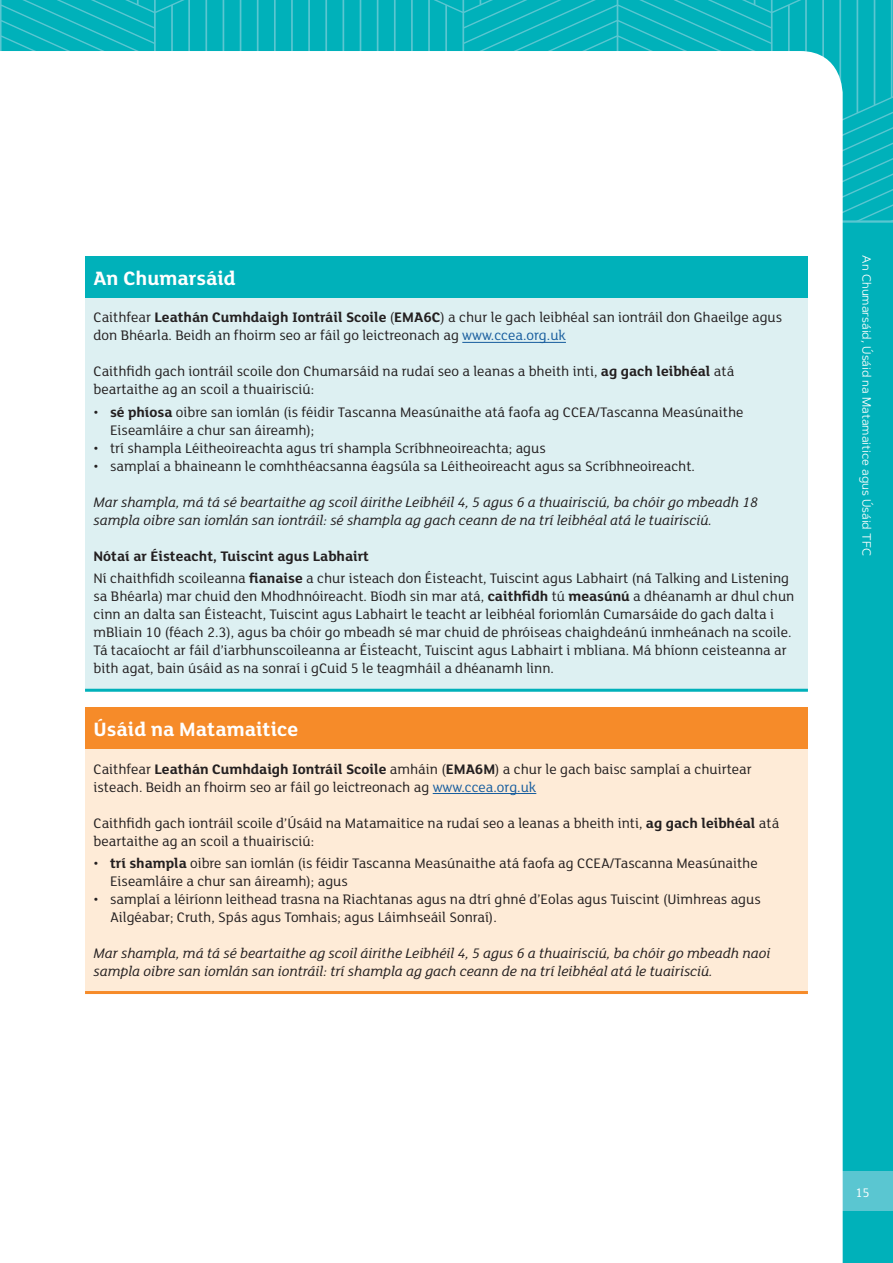
<style>
.page{position:relative;width:893px;height:1263px;background:#00b1ba}
.page>*{position:absolute;margin:0;border:0;box-sizing:border-box;transform-origin:0 0}
.UMaths_Title{font:700 21px "FS Lola";color:#fff}
.Body_Copy{font:15px/18px "FS Lola";color:#231f20}
.body_bullets{font:15px/18px "FS Lola";color:#231f20}
.Body_Copy-2{font:italic 15px/18px "FS Lola";color:#231f20}
.Pre_Bullet_line{font:15px/18px "FS Lola";color:#231f20}
.Body_Copy-3{font:700 15px "FS Lola";color:#231f20}
.t1{font:13.5px "FS Lola";color:#fff}
.t2{font:12px "Artegra Sans";color:#fff}
.s1{font-weight:700}
.s2{color:#175d9e}
</style>
<div class="page">
<div style="left:0;top:1171px;width:893px;height:40px;background:#5ac6d1"></div>
<svg style="left:0;top:0;width:893px;height:220px"></svg>
<hr style="left:0;top:220px;width:893px;height:3px;background:#5ac6d1">
<div style="left:0;top:51px;width:843px;height:1212px;background:#fff"></div>
<div style="left:85px;top:256px;width:723px;height:42px;background:#00b1ba"></div>
<div style="left:85px;top:298px;width:723px;height:392px;background:#ddf0f2"></div>
<hr style="left:85px;top:689px;width:723px;height:3px;background:#00b1ba">
<hr style="left:462px;top:342px;width:104px;height:1px;background:#175d9e">
<div style="left:85px;top:707px;width:723px;height:42px;background:#f68b29"></div>
<div style="left:85px;top:749px;width:723px;height:243px;background:#feebd7"></div>
<hr style="left:85px;top:991px;width:723px;height:3px;background:#f68b29">
<hr style="left:433px;top:793px;width:103px;height:1px;background:#175d9e">
<p class="UMaths_Title" style="left:94px;top:264px;width:144px">An Chumarsáid</p>
<p class="Body_Copy" style="left:94px;top:308px;width:690px">Caithfear <span class="s1">Leathán Cumhdaigh Iontráil Scoile</span> (<span class="s1">EMA6C</span>) a chur le gach leibhéal san iontráil don Ghaeilge agus don Bhéarla. Beidh an fhoirm seo ar fáil go leictreonach ag <span class="s2">www.ccea.org.uk</span></p>
<p class="body_bullets" style="left:94px;top:362px;width:642px">Caithfidh gach iontráil scoile don Chumarsáid na rudaí seo a leanas a bheith inti, <span class="s1">ag gach leibhéal</span> atá</p>
<p class="body_bullets" style="left:94px;top:380px;width:222px">beartaithe ag an scoil a thuairisciú:</p>
<p class="body_bullets" style="left:110px;top:402px;width:635px;text-indent:-16px">• <span class="s1">sé phíosa</span> oibre san iomlán (is féidir Tascanna Measúnaithe atá faofa ag CCEA/Tascanna Measúnaithe<br>Eiseamláire a chur san áireamh);</p>
<p class="body_bullets" style="left:94px;top:438px;width:454px">• trí shampla Léitheoireachta agus trí shampla Scríbhneoireachta; agus</p>
<p class="body_bullets" style="left:94px;top:456px;width:603px">• samplaí a bhaineann le comhthéacsanna éagsúla sa Léitheoireacht agus sa Scríbhneoireacht.</p>
<p class="Body_Copy-2" style="left:94px;top:492px;width:666px">Mar shampla, má tá sé beartaithe ag scoil áirithe Leibhéil 4, 5 agus 6 a thuairisciú, ba chóir go mbeadh 18 sampla oibre san iomlán san iontráil: sé shampla ag gach ceann de na trí leibhéal atá le tuairisciú.</p>
<p class="Body_Copy-3" style="left:94px;top:545px;width:277px">Nótaí ar Éisteacht, Tuiscint agus Labhairt</p>
<p class="Body_Copy" style="left:94px;top:568px;width:702px">Ní chaithfidh scoileanna <span class="s1">fianaise</span> a chur isteach don Éisteacht, Tuiscint agus Labhairt (ná Talking and Listening sa Bhéarla) mar chuid den Mhodhnóireacht. Bíodh sin mar atá, <span class="s1">caithfidh</span> tú <span class="s1">measúnú</span> a dhéanamh ar dhul chun cinn an dalta san Éisteacht, Tuiscint agus Labhairt le teacht ar leibhéal foriomlán Cumarsáide do gach dalta i mBliain 10 (féach 2.3), agus ba chóir go mbeadh sé mar chuid de phróiseas chaighdeánú inmheánach na scoile.<br>Tá tacaíocht ar fáil d’iarbhunscoileanna ar Éisteacht, Tuiscint agus Labhairt i mbliana. Má bhíonn ceisteanna ar bith agat, bain úsáid as na sonraí i gCuid 5 le teagmháil a dhéanamh linn.</p>
<p class="UMaths_Title" style="left:94px;top:715px;width:206px">Úsáid na Matamaitice</p>
<p class="Body_Copy" style="left:94px;top:759px;width:660px">Caithfear <span class="s1">Leathán Cumhdaigh Iontráil Scoile</span> amháin (<span class="s1">EMA6M</span>) a chur le gach baisc samplaí a chuirtear isteach. Beidh an fhoirm seo ar fáil go leictreonach ag <span class="s2">www.ccea.org.uk</span></p>
<p class="Pre_Bullet_line" style="left:94px;top:813px;width:687px">Caithfidh gach iontráil scoile d’Úsáid na Matamaitice na rudaí seo a leanas a bheith inti, <span class="s1">ag gach leibhéal</span> atá beartaithe ag an scoil a thuairisciú:</p>
<p class="body_bullets" style="left:110px;top:853px;width:649px;text-indent:-16px">• <span class="s1">trí shampla</span> oibre san iomlán (is féidir Tascanna Measúnaithe atá faofa ag CCEA/Tascanna Measúnaithe<br>Eiseamláire a chur san áireamh); agus</p>
<p class="body_bullets" style="left:110px;top:889px;width:652px;text-indent:-16px">• samplaí a léiríonn leithead trasna na Riachtanas agus na dtrí ghné d’Eolas agus Tuiscint (Uimhreas agus<br>Ailgéabar; Cruth, Spás agus Tomhais; agus Láimhseáil Sonraí).</p>
<p class="Body_Copy-2" style="left:94px;top:943px;width:678px">Mar shampla, má tá sé beartaithe ag scoil áirithe Leibhéil 4, 5 agus 6 a thuairisciú, ba chóir go mbeadh naoi sampla oibre san iomlán san iontráil: trí shampla ag gach ceann de na trí leibhéal atá le tuairisciú.</p>
<p class="t2" style="left:875px;top:255px;width:302px;rotate:90deg">An Chumarsáid, Úsáid na Matamaitice agus Úsáid TFC</p>
<p class="t1" style="left:855px;top:1184px;width:16px">15</p>
</div>
